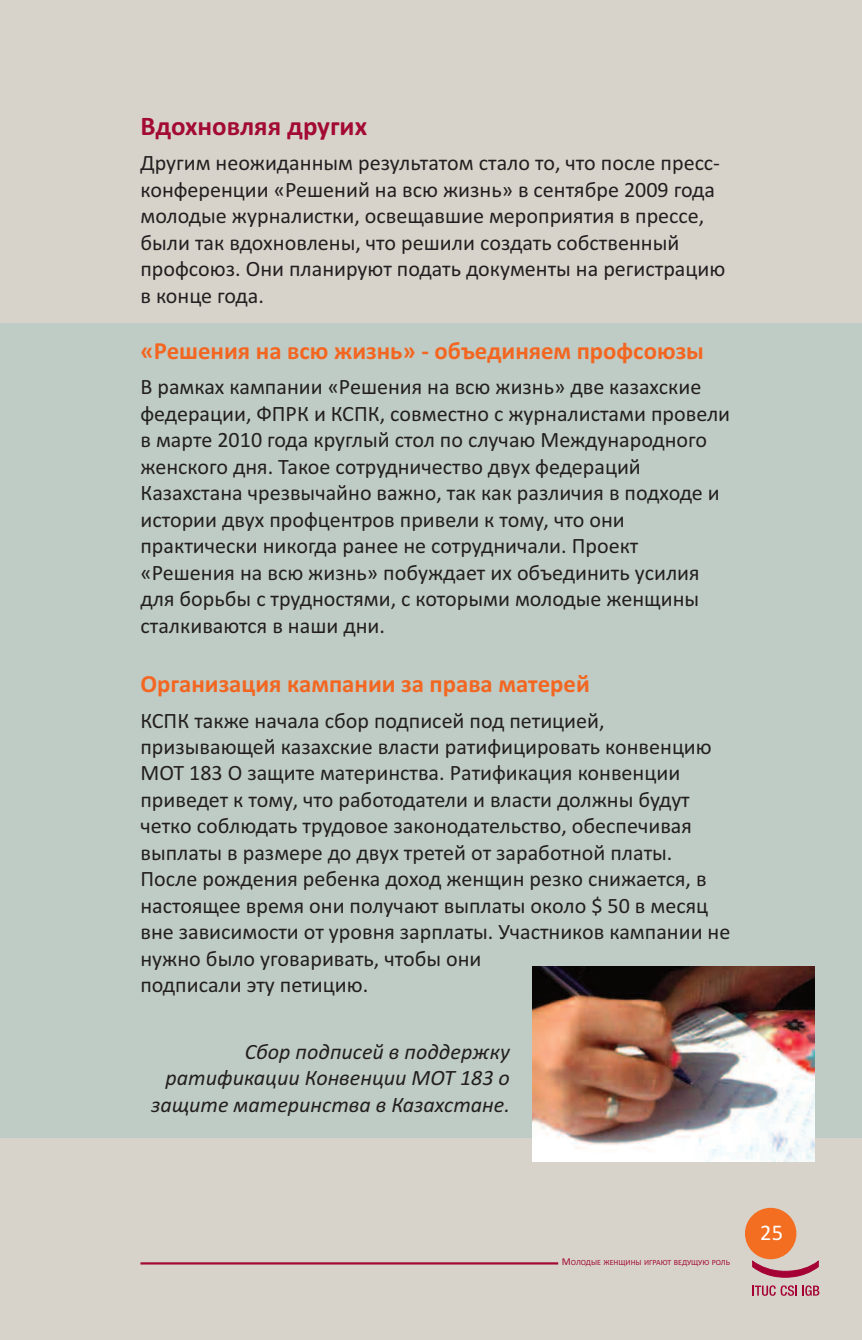
<style>
.page{position:relative;width:862px;height:1340px;background:#fff}
.page>*{position:absolute;margin:0;border:0;box-sizing:border-box;transform-origin:0 0}
.t1{font:700 27px "Calibri";color:#a30a34}
.t2{font:700 24.75px "Calibri";color:#f36621}
.t3{font:22.5px "Calibri";color:#fff}
.t4{font:22.05px/26.6px "Calibri";color:#231f20}
.t5{font:italic 22.05px/26.6px "Calibri";color:#231f20;text-align:right}
.t6{font:7.88px "Calibri";color:#a30a34}
.s1{font-size:10.58px}
</style>
<div class="page">
<div style="left:0;top:0;width:861px;height:1339px;background:#d7d3cb"></div>
<div style="left:0;top:323px;width:861px;height:815px;background:#bfccc5"></div>
<img style="left:532px;top:966px;width:282px;height:195px">
<svg style="left:752px;top:1259px;width:66px;height:19px"></svg>
<div style="left:744px;top:1207px;width:52px;height:52px;background:#f36e21;border-radius:50%"></div>
<svg style="left:752px;top:1285px;width:66px;height:10px"></svg>
<hr style="left:140px;top:1262px;width:418px;height:2px;background:#a30a34">
<p class="t1" style="left:140px;top:110px;width:228px">Вдохновляя других</p>
<p class="t4" style="left:140px;top:149px;width:586px">Другим неожиданным результатом стало то, что после пресс&shy;конференции «Решений на всю жизнь» в сентябре 2009 года молодые журналистки, освещавшие мероприятия в прессе, были так вдохновлены, что решили создать собственный профсоюз. Они планируют подать документы на регистрацию в конце года.</p>
<p class="t2" style="left:140px;top:336px;width:564px">«Решения на всю жизнь» - объединяем профсоюзы</p>
<p class="t4" style="left:140px;top:373px;width:591px">В рамках кампании «Решения на всю жизнь» две казахские федерации, ФПРК и КСПК, совместно с журналистами провели в марте 2010 года круглый стол по случаю Международного женского дня. Такое сотрудничество двух федераций Казахстана чрезвычайно важно, так как различия в подходе и истории двух профцентров привели к тому, что они практически никогда ранее не сотрудничали. Проект «Решения на всю жизнь» побуждает их объединить усилия для борьбы с трудностями, с которыми молодые женщины сталкиваются в наши дни.</p>
<p class="t2" style="left:140px;top:669px;width:450px">Организация кампании за права матерей</p>
<p class="t4" style="left:140px;top:706px;width:591px">КСПК также начала сбор подписей под петицией, призывающей казахские власти ратифицировать конвенцию МОТ 183 О защите материнства. Ратификация конвенции приведет к тому, что работодатели и власти должны будут четко соблюдать трудовое законодательство, обеспечивая выплаты в размере до двух третей от заработной платы.<br>После рождения ребенка доход женщин резко снижается, в настоящее время они получают выплаты около $ 50 в месяц вне зависимости от уровня зарплаты. Участников кампании не нужно было уговаривать, чтобы они<br>подписали эту петицию.</p>
<p class="t5" style="left:151px;top:1037px;width:360px">Сбор подписей в поддержку ратификации Конвенции МОТ 183 о защите материнства в Казахстане.</p>
<p class="t6" style="left:561px;top:1257px;width:169px"><span class="s1">М</span>ОЛОДЫЕ ЖЕНЩИНЫ ИГРАЮТ ВЕДУЩУЮ РОЛЬ</p>
<p class="t3" style="left:759px;top:1218px;width:24px">25</p>
</div>
